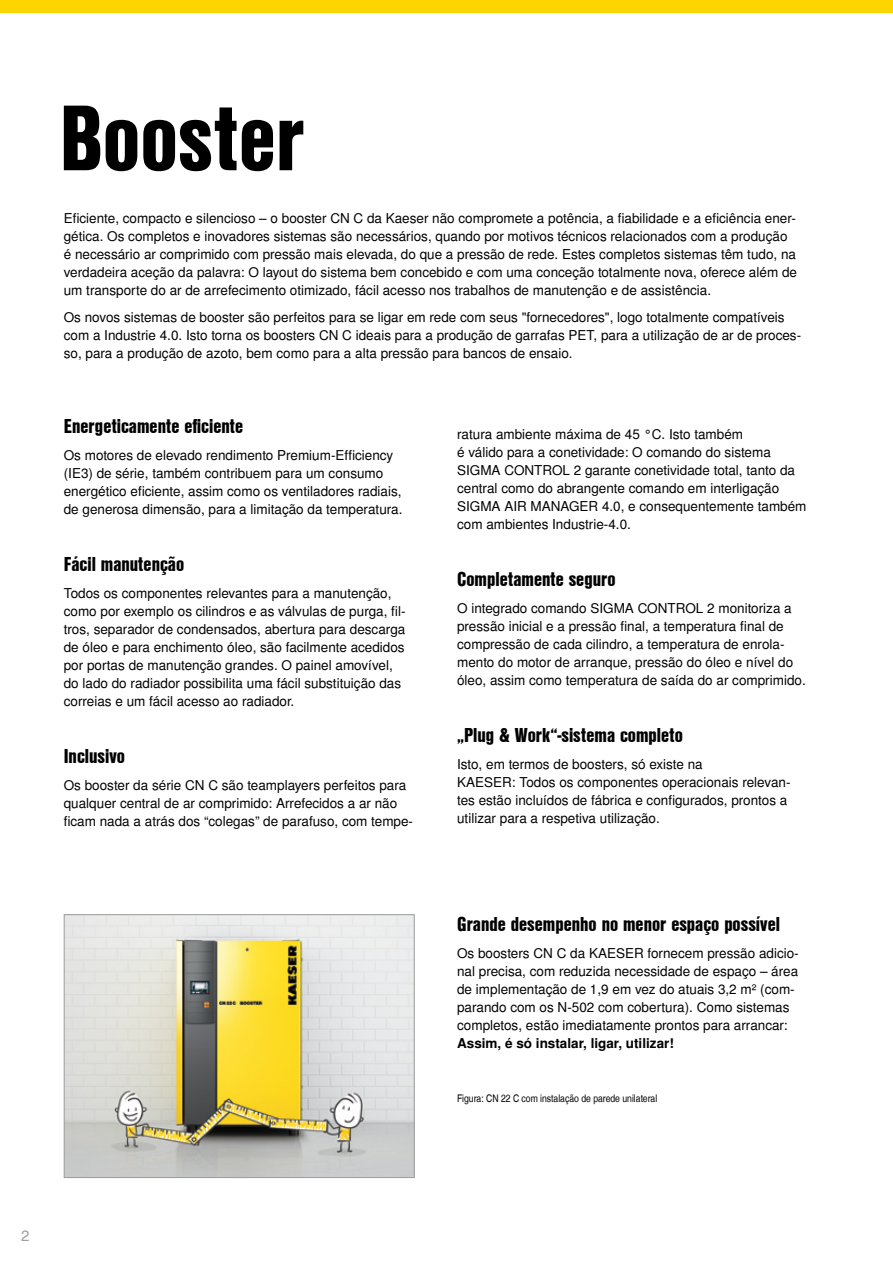
<style>
.page{position:relative;width:893px;height:1263px;background:#fff}
.page>*{position:absolute;margin:0;border:0;box-sizing:border-box;transform-origin:0 0}
.t1{font:90px "Nimbus San L Bla Con";color:#000}
.t2{font:19.5px "Nimbus San L Bla Con";color:#000}
.t3{font:15px "Nimbus San L";color:#9d9d9c}
.t4{font:13.5px/18px "Nimbus San L";color:#000}
.t5{font:700 13.5px "Nimbus San L";color:#000}
.t6{font:10.5px "Nimbus San L Reg Con";color:#000}
</style>
<div class="page">
<img style="left:66px;top:916px;width:347px;height:260px">
<div style="left:64px;top:914px;width:351px;height:264px;border:1px solid #9d9d9c"></div>
<div style="left:0;top:0;width:893px;height:13px;background:#ffd500"></div>
<h1 class="t1" style="left:60px;top:70px;width:246px">Booster</h1>
<p class="t4" style="left:64px;top:210px;width:735px">Eficiente, compacto e silencioso – o booster CN C da Kaeser não compromete a potência, a fiabilidade e a eficiência ener&shy;gética. Os completos e inovadores sistemas são necessários, quando por motivos técnicos relacionados com a produção é necessário ar comprimido com pressão mais elevada, do que a pressão de rede. Estes completos sistemas têm tudo, na verdadeira aceção da palavra: O layout do sistema bem concebido e com uma conceção totalmente nova, oferece além de um transporte do ar de arrefecimento otimizado, fácil acesso nos trabalhos de manutenção e de assistência.</p>
<p class="t4" style="left:64px;top:309px;width:739px">Os novos sistemas de booster são perfeitos para se ligar em rede com seus "fornecedores", logo totalmente compatíveis com a Industrie 4.0. Isto torna os boosters CN C ideais para a produção de garrafas PET, para a utilização de ar de proces&shy;so, para a produção de azoto, bem como para a alta pressão para bancos de ensaio.</p>
<h2 class="t2" style="left:64px;top:412px;width:181px">Energeticamente eficiente</h2>
<p class="t4" style="left:64px;top:447px;width:340px">Os motores de elevado rendimento Premium-Efficiency (IE3) de série, também contribuem para um consumo energético eficiente, assim como os ventiladores radiais, de generosa dimensão, para a limitação da temperatura.</p>
<h2 class="t2" style="left:64px;top:550px;width:122px">Fácil manutenção</h2>
<p class="t4" style="left:64px;top:585px;width:343px">Todos os componentes relevantes para a manutenção, como por exemplo os cilindros e as válvulas de purga, fil&shy;tros, separador de condensados, abertura para descarga de óleo e para enchimento óleo, são facilmente acedidos por portas de manutenção grandes. O painel amovível, do lado do radiador possibilita uma fácil substituição das correias e um fácil acesso ao radiador.</p>
<h2 class="t2" style="left:64px;top:742px;width:63px">Inclusivo</h2>
<p class="t4" style="left:64px;top:777px;width:351px">Os booster da série CN C são teamplayers perfeitos para qualquer central de ar comprimido: Arrefecidos a ar não ficam nada a atrás dos “colegas” de parafuso, com tempe-</p>
<p class="t4" style="left:457px;top:426px;width:351px">ratura ambiente máxima de 45 °C. Isto também<br>é válido para a conetividade: O comando do sistema SIGMA CONTROL 2 garante conetividade total, tanto da central como do abrangente comando em interligação SIGMA AIR MANAGER 4.0, e consequentemente também com ambientes Industrie-4.0.</p>
<h2 class="t2" style="left:457px;top:565px;width:160px">Completamente seguro</h2>
<p class="t4" style="left:457px;top:600px;width:350px">O integrado comando SIGMA CONTROL 2 monitoriza a pressão inicial e a pressão final, a temperatura final de compressão de cada cilindro, a temperatura de enrola&shy;mento do motor de arranque, pressão do óleo e nível do óleo, assim como temperatura de saída do ar comprimido.</p>
<h2 class="t2" style="left:457px;top:721px;width:227px">„Plug &amp; Work“-sistema completo</h2>
<p class="t4" style="left:457px;top:756px;width:335px">Isto, em termos de boosters, só existe na<br>KAESER: Todos os componentes operacionais relevan&shy;tes estão incluídos de fábrica e configurados, prontos a utilizar para a respetiva utilização.</p>
<h2 class="t2" style="left:457px;top:910px;width:324px">Grande desempenho no menor espaço possível</h2>
<p class="t4" style="left:457px;top:945px;width:343px">Os boosters CN C da KAESER fornecem pressão adicio&shy;nal precisa, com reduzida necessidade de espaço – área de implementação de 1,9 em vez do atuais 3,2 m² (com&shy;parando com os N-502 com cobertura). Como sistemas completos, estão imediatamente prontos para arrancar:</p>
<p class="t5" style="left:457px;top:1035px;width:218px">Assim, é só instalar, ligar, utilizar!</p>
<p class="t6" style="left:457px;top:1092px;width:202px">Figura: CN 22 C com instalação de parede unilateral</p>
<p class="t3" style="left:21px;top:1226px;width:10px">2</p>
</div>
